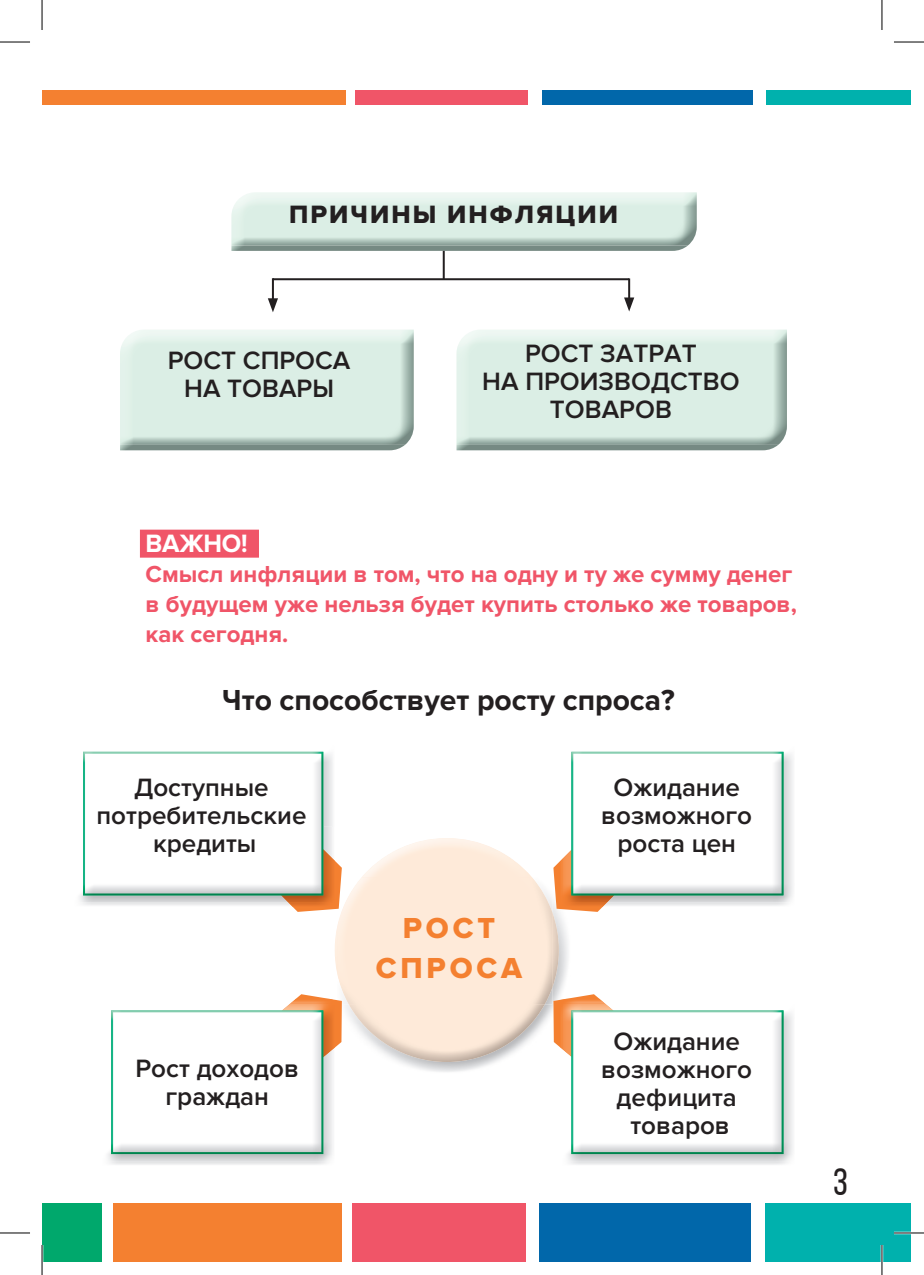
<style>
.page{position:relative;width:924px;height:1275px;background:#fff}
.page>*{position:absolute;margin:0;border:0;box-sizing:border-box;transform-origin:0 0}
.t1{font:38px "Bebas Neue";color:#231f20}
.t2{font:700 30px "Proxima Nova";color:#231f20}
.t3{font:30px/40px "Proxima Nova Extrabld";letter-spacing:.13em;color:#f48030;text-align:center}
.t4{font:600 26px/28px "Proxima Nova";color:#231f20;text-align:center}
.t5{font:26px "Proxima Nova Extrabld";letter-spacing:.08em;color:#231f20}
.t6{font:700 26px "Proxima Nova";letter-spacing:-.01em;color:#fff}
.t7{font:700 24px/30px "Proxima Nova";color:#f05568}
</style>
<div class="page">
<div style="left:42px;top:90px;width:303px;height:14px;background:#f48030"></div>
<div style="left:355px;top:90px;width:173px;height:14px;background:#f05568"></div>
<div style="left:541px;top:90px;width:210px;height:14px;background:#0167aa"></div>
<div style="left:765px;top:90px;width:144px;height:14px;background:#00b1ad"></div>
<img style="left:231px;top:246px;width:456px;height:5px">
<img style="left:231px;top:192px;width:465px;height:54px">
<img style="left:120px;top:445px;width:285px;height:5px">
<div style="left:456px;top:445px;width:321px;height:5px;background:#768a83"></div>
<img style="left:456px;top:329px;width:330px;height:116px">
<hr style="left:442px;top:251px;width:2px;height:28px;background:#231f20">
<hr style="left:273px;top:278px;width:356px;height:2px;background:#231f20">
<hr style="left:272px;top:278px;width:2px;height:23px;background:#231f20">
<svg style="left:268px;top:298px;width:10px;height:14px"></svg>
<hr style="left:628px;top:278px;width:2px;height:22px;background:#231f20">
<svg style="left:624px;top:297px;width:10px;height:14px"></svg>
<img style="left:335px;top:838px;width:196px;height:133px">
<img style="left:345px;top:901px;width:223px;height:171px">
<img style="left:349px;top:912px;width:209px;height:150px">
<div style="left:337px;top:877px;width:215px;height:127px;background:#feead9"></div>
<div style="left:140px;top:529px;width:119px;height:28px;background:#f05568"></div>
<svg style="left:293px;top:838px;width:49px;height:74px"></svg>
<img style="left:332px;top:758px;width:2px;height:100px">
<img style="left:288px;top:858px;width:46px;height:49px">
<img style="left:80px;top:751px;width:252px;height:151px">
<img style="left:323px;top:826px;width:9px;height:23px">
<img style="left:281px;top:849px;width:51px;height:53px">
<img style="left:83px;top:751px;width:240px;height:144px">
<svg style="left:553px;top:862px;width:50px;height:50px"></svg>
<img style="left:559px;top:859px;width:3px;height:43px">
<img style="left:606px;top:758px;width:187px;height:148px">
<img style="left:562px;top:902px;width:44px;height:5px">
<img style="left:613px;top:751px;width:179px;height:151px">
<img style="left:562px;top:850px;width:51px;height:52px">
<img style="left:571px;top:751px;width:212px;height:144px">
<svg style="left:295px;top:994px;width:47px;height:55px"></svg>
<img style="left:291px;top:999px;width:41px;height:4px">
<img style="left:332px;top:1003px;width:2px;height:46px">
<img style="left:105px;top:1057px;width:227px;height:104px">
<img style="left:282px;top:1003px;width:50px;height:54px">
<img style="left:111px;top:1010px;width:212px;height:144px">
<svg style="left:553px;top:994px;width:47px;height:78px"></svg>
<img style="left:559px;top:1049px;width:3px;height:23px">
<img style="left:559px;top:999px;width:46px;height:50px">
<img style="left:565px;top:1010px;width:227px;height:151px">
<img style="left:562px;top:1056px;width:8px;height:17px">
<img style="left:562px;top:1003px;width:51px;height:53px">
<img style="left:571px;top:1010px;width:212px;height:144px">
<div style="left:42px;top:1202px;width:59px;height:59px;background:#00a86c"></div>
<div style="left:112px;top:1202px;width:229px;height:59px;background:#f48030"></div>
<div style="left:351px;top:1202px;width:174px;height:59px;background:#f05568"></div>
<div style="left:539px;top:1202px;width:211px;height:59px;background:#0167aa"></div>
<div style="left:764px;top:1202px;width:145px;height:59px;background:#00b1ad"></div>
<hr style="left:893px;top:1231px;width:30px;height:3px;background:#fff">
<hr style="left:880px;top:1245px;width:2px;height:30px;background:#fff">
<hr style="left:0;top:42px;width:30px;height:1px;background:#000">
<hr style="left:893px;top:42px;width:30px;height:1px;background:#000">
<hr style="left:0;top:1232px;width:30px;height:1px;background:#000">
<hr style="left:893px;top:1232px;width:30px;height:1px;background:#000">
<hr style="left:42px;top:0;width:1px;height:30px;background:#000">
<hr style="left:42px;top:1245px;width:1px;height:30px;background:#000">
<hr style="left:881px;top:0;width:1px;height:30px;background:#000">
<hr style="left:881px;top:1245px;width:1px;height:30px;background:#000">
<p class="t5" style="left:289px;top:199px;width:330px">ПРИЧИНЫ ИНФЛЯЦИИ</p>
<p class="t4" style="left:168px;top:347px;width:184px">РОСТ СПРОСА<br>НА ТОВАРЫ</p>
<p class="t4" style="left:482px;top:340px;width:259px">РОСТ ЗАТРАТ<br>НА ПРОИЗВОДСТВО<br>ТОВАРОВ</p>
<p class="t6" style="left:145px;top:528px;width:103px">ВАЖНО!</p>
<p class="t7" style="left:145px;top:559px;width:652px">Смысл инфляции в том, что на одну и ту же сумму денег в будущем уже нельзя будет купить столько же товаров, как сегодня.</p>
<p class="t2" style="left:222px;top:682px;width:454px">Что способствует росту спроса?</p>
<p class="t4" style="left:96px;top:773px;width:211px">Доступные потребительские кредиты</p>
<p class="t4" style="left:601px;top:773px;width:152px">Ожидание возможного роста цен</p>
<p class="t4" style="left:135px;top:1054px;width:165px">Рост доходов граждан</p>
<p class="t3" style="left:375px;top:909px;width:148px">РОСТ<br>СПРОСА</p>
<p class="t4" style="left:601px;top:1028px;width:152px">Ожидание возможного дефицита товаров</p>
<h1 class="t1" style="left:832px;top:1161px;width:16px">3</h1>
</div>
